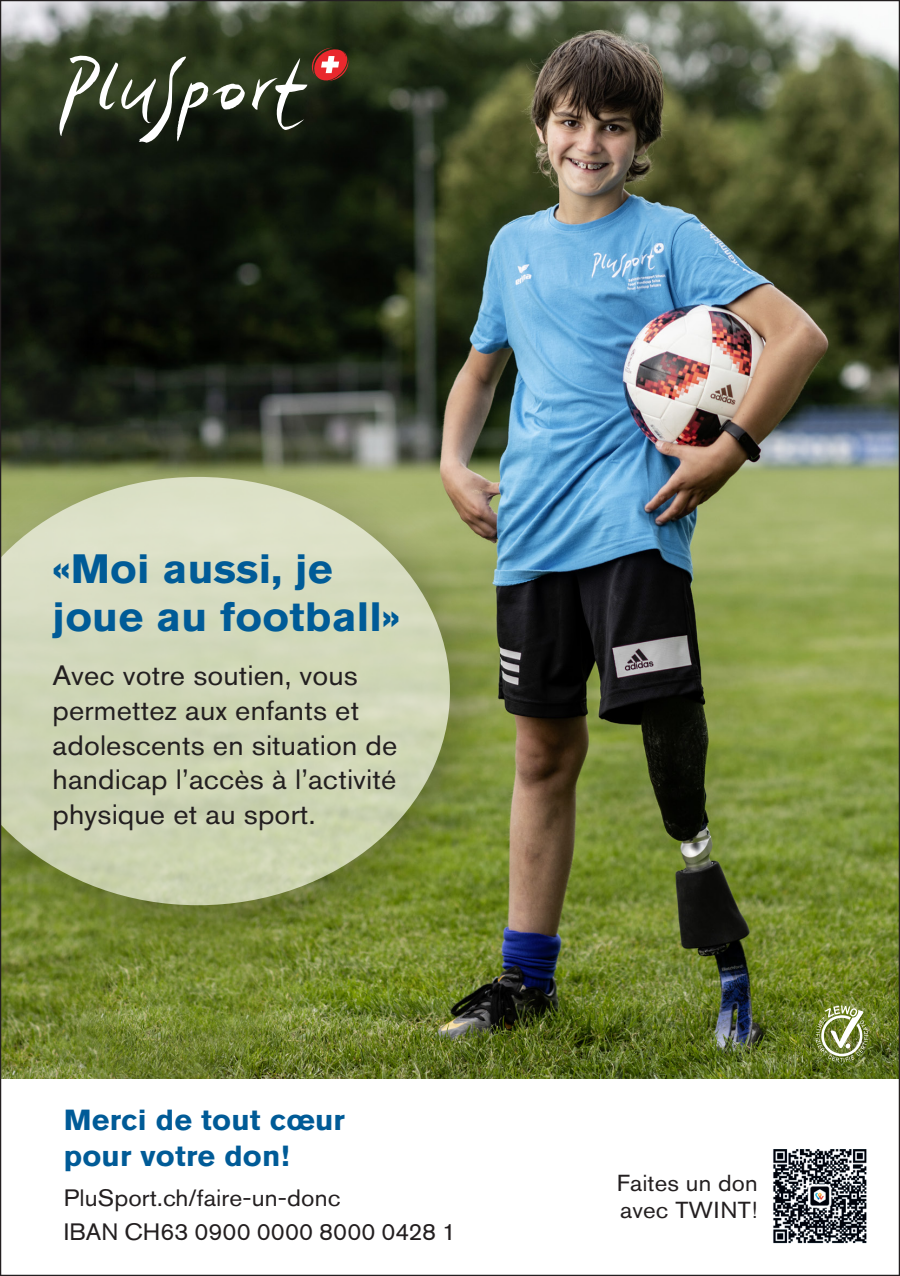
<style>
.page{position:relative;width:900px;height:1276px;background:#fff}
.page>*{position:absolute;margin:0;border:0;box-sizing:border-box;transform-origin:0 0}
.t1{font:700 40.5px/47.2px "Akzidenz Grotesk BE";letter-spacing:.005em;color:#005b97;scale:1.05 1}
.t2{font:700 28.8px/36px "Akzidenz Grotesk BE";letter-spacing:.005em;color:#005b97;scale:1.05 1}
.t3{font:27.9px/34.9px "Akzidenz Grotesk BE";letter-spacing:.005em;color:#231f20;scale:1.05 1}
.t4{font:23.4px/33.3px "Akzidenz Grotesk BE";letter-spacing:.005em;color:#231f20;scale:1.05 1}
.t5{font:22.95px/27px "Akzidenz Grotesk BE";letter-spacing:.005em;color:#231f20;scale:1.05 1}
</style>
<div class="page">
<img style="left:2px;top:2px;width:895px;height:1076px">
<svg style="left:815px;top:1005px;width:53px;height:57px"></svg>
<div style="left:0;top:438px;width:514px;height:532px;background:#231f20;opacity:.5"></div>
<svg style="left:2px;top:477px;width:448px;height:428px;background:#c5cca7"></svg>
<img style="left:773px;top:1149px;width:94px;height:95px">
<svg style="left:251px;top:48px;width:97px;height:82px;background:#484030"></svg>
<svg style="left:59px;top:55px;width:186px;height:88px;background:#495140"></svg>
<h1 class="t1" style="left:53px;top:546px;width:332px">«Moi aussi, je joue au football»</h1>
<p class="t3" style="left:53px;top:657px;width:330px">Avec votre soutien, vous permettez aux enfants et adolescents en situation de handicap l’accès à l’activité physique et au sport.</p>
<p class="t2" style="left:64px;top:1102px;width:269px">Merci de tout cœur pour votre don!</p>
<p class="t4" style="left:64px;top:1181px;width:375px">PluSport.ch/faire-un-donc<br>IBAN CH63 0900 0000 8000 0428 1</p>
<p class="t5" style="left:617px;top:1169px;width:135px">Faites un don avec TWINT!</p>
</div>
